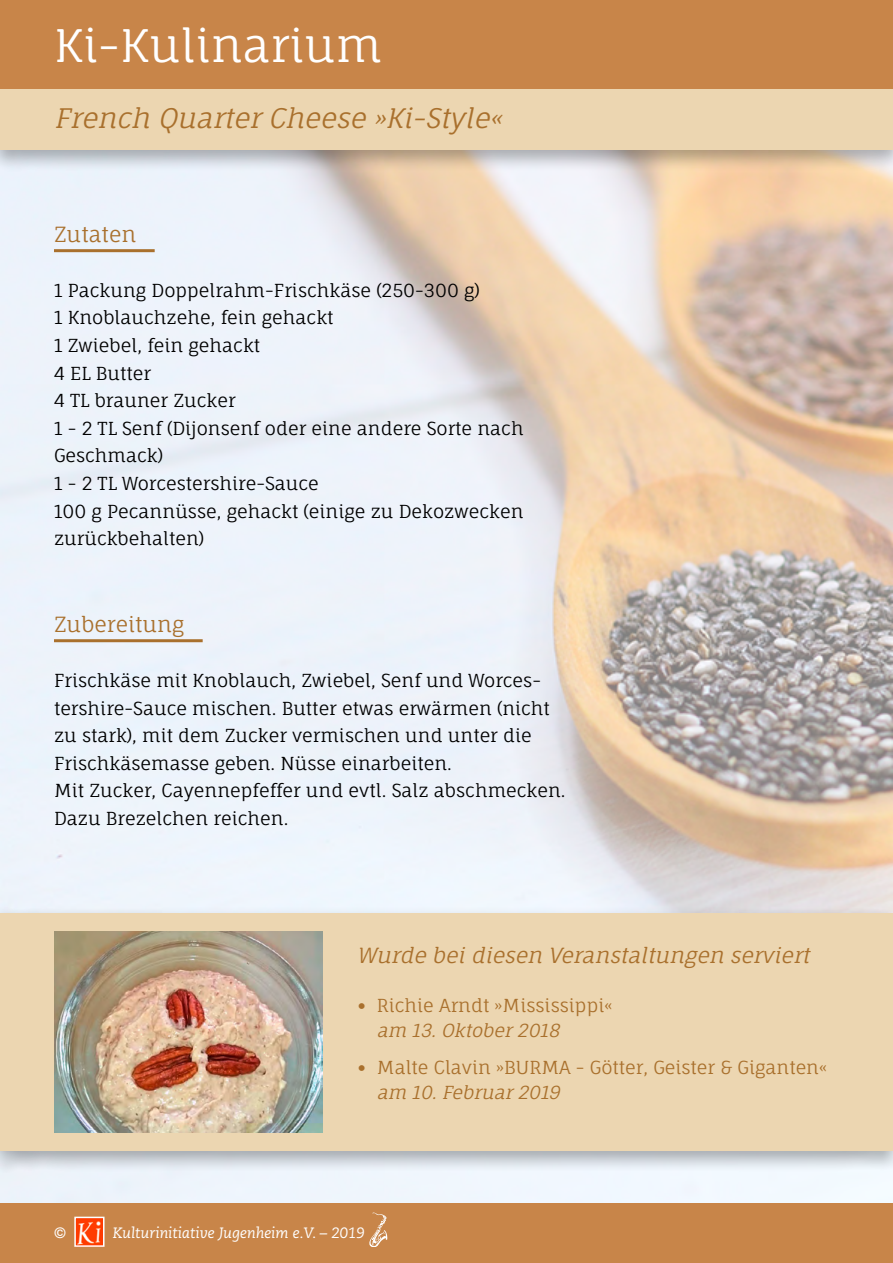
<style>
.page{position:relative;width:893px;height:1263px;background:#fff}
.page>*{position:absolute;margin:0;border:0;box-sizing:border-box;transform-origin:0 0}
.t1{font:45px "Fauna One";color:#fff}
.t2{font:italic 27px "Fauna One";color:#a9702d}
.t3{font:italic 21px "Fauna One";color:#a9702d}
.t4{font:21px "Fauna One";color:#a9702d}
.t5{font:18px/27.6px "Fauna One";color:#000}
.t6{font:18px/24.6px "Fauna One";color:#a9702d}
.t7{font:italic 15px "Caecilia LT Pro 56";color:#fff}
.s1{font-size:36px}
.s2{font-style:italic}
</style>
<div class="page">
<img style="left:0;top:172px;width:892px;height:1031px">
<div style="left:0;top:83px;width:893px;height:89px;background:#000;opacity:.3"></div>
<div style="left:0;top:88px;width:893px;height:62px;background:#ecd6b1"></div>
<div style="left:0;top:0;width:893px;height:88px;background:#c88549"></div>
<div style="left:0;top:1203px;width:893px;height:60px;background:#c88549"></div>
<div style="left:0;top:908px;width:893px;height:265px;background:#000;opacity:.3"></div>
<div style="left:0;top:913px;width:893px;height:237px;background:#ecd6b1"></div>
<img style="left:55px;top:931px;width:268px;height:201px">
<hr style="left:54px;top:249px;width:101px;height:3px;background:#a9702d">
<hr style="left:54px;top:639px;width:149px;height:3px;background:#a9702d">
<img style="left:77px;top:1220px;width:25px;height:24px">
<div style="left:74px;top:1217px;width:31px;height:30px;border:2px solid #fff"></div>
<svg style="left:369px;top:1212px;width:19px;height:35px"></svg>
<h1 class="t1" style="left:54px;top:18px;width:330px">Ki-Kulinarium</h1>
<h2 class="t2" style="left:54px;top:102px;width:456px">French QuarterCheese »Ki-Style«</h2>
<p class="t4" style="left:54px;top:221px;width:84px">Zutaten</p>
<p class="t5" style="left:54px;top:276px;width:471px">1 Packung Doppelrahm-Frischkäse (250-300 g)<br>1 Knoblauchzehe, fein gehackt<br>1 Zwiebel, fein gehackt<br>4 EL Butter<br>4 TL brauner Zucker<br>1 - 2 TL Senf (Dijonsenf oder eine andere Sorte nach<br>Geschmack)<br>1 - 2 TL Worcestershire-Sauce<br>100 g Pecannüsse, gehackt (einige zu Dekozwecken zurückbehalten)</p>
<p class="t4" style="left:54px;top:611px;width:132px">Zubereitung</p>
<p class="t5" style="left:54px;top:666px;width:513px">Frischkäse mit Knoblauch, Zwiebel, Senf und Worces&shy;tershire-Sauce mischen. Butter etwas erwärmen (nicht zu stark), mit dem Zucker vermischen und unter die Frischkäsemasse geben. Nüsse einarbeiten.<br>Mit Zucker, Cayennepfeffer und evtl. Salz abschmecken.<br>Dazu Brezelchen reichen.</p>
<p class="t3" style="left:357px;top:942px;width:459px">Wurde beidiesen Veranstaltungen serviert</p>
<p class="t6" style="left:377px;top:993px;width:237px;text-indent:-20px"><span class="s1">•</span> Richie Arndt »Mississippi« <span class="s2">am 13.Oktober2018</span></p>
<p class="t6" style="left:377px;top:1055px;width:452px;text-indent:-20px"><span class="s1">•</span> Malte Clavin »BURMA - Götter, Geister &amp; Giganten« <span class="s2">am 10.Februar2019</span></p>
<p class="t7" style="left:54px;top:1223px;width:13px">©</p>
<p class="t7" style="left:113px;top:1223px;width:254px">Kulturinitiative Jugenheim e.V. – 2019</p>
</div>
